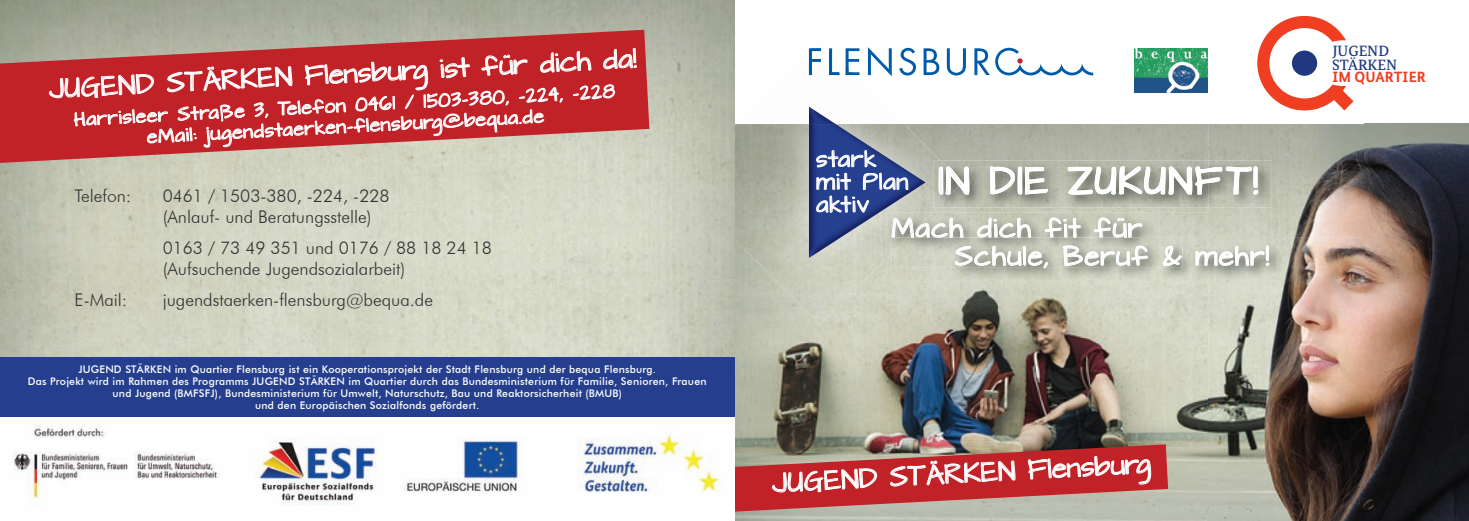
<style>
.page{position:relative;width:1469px;height:521px;background:#fff}
.page>*{position:absolute;margin:0;border:0;box-sizing:border-box;transform-origin:0 0}
.t1{font:31.5px "Architects Daughter";letter-spacing:.07em;color:#fff}
.t2{font:22.75px/28px "Architects Daughter";letter-spacing:.06em;color:#fff}
.t3{font:19.25px/22.8px "Architects Daughter";letter-spacing:.06em;color:#fff}
.t4{font:300 17.5px/21px "Futura BT";color:#333233}
.t5{font:15.75px/21px "Architects Daughter";color:#fff;text-align:center}
.t6{font:500 14.88px/14.2px "Bundes Serif";color:#1f387f}
.t7{font:700 14.88px "Bundes Sans";letter-spacing:.01em;color:#ef3e22}
.t8{font:500 10.5px/12.2px "Futura BT";letter-spacing:.02em;color:#fff;text-align:center}
</style>
<div class="page">
<svg style="left:904px;top:48px;width:12px;height:28px"></svg>
<svg style="left:923px;top:48px;width:16px;height:27px"></svg>
<svg style="left:946px;top:48px;width:20px;height:28px"></svg>
<svg style="left:974px;top:48px;width:15px;height:27px"></svg>
<svg style="left:995px;top:48px;width:98px;height:27px"></svg>
<img style="left:1134px;top:48px;width:73px;height:45px">
<img style="left:912px;top:238px;width:296px;height:283px">
<img style="left:734px;top:325px;width:178px;height:119px">
<img style="left:1208px;top:110px;width:260px;height:411px">
<svg style="left:1257px;top:16px;width:96px;height:94px"></svg>
<img style="left:1287px;top:107px;width:34px;height:3px">
<img style="left:940px;top:238px;width:202px;height:8px">
<img style="left:1208px;top:212px;width:74px;height:69px">
<svg style="left:954px;top:246px;width:227px;height:22px;background:#c5c7bc"></svg>
<svg style="left:1194px;top:244px;width:76px;height:34px;background:#c5c8bc"></svg>
<img style="left:1258px;top:161px;width:13px;height:47px">
<img style="left:808px;top:47px;width:96px;height:60px">
<img style="left:809px;top:48px;width:12px;height:27px">
<img style="left:829px;top:49px;width:10px;height:26px">
<svg style="left:845px;top:48px;width:14px;height:27px"></svg>
<img style="left:734px;top:124px;width:206px;height:201px">
<img style="left:886px;top:238px;width:46px;height:21px">
<img style="left:809px;top:107px;width:21px;height:17px">
<img style="left:809px;top:124px;width:116px;height:134px">
<svg style="left:815px;top:120px;width:443px;height:118px;background:#aaafaf"></svg>
<svg style="left:735px;top:444px;width:433px;height:77px;background:#ba6966"></svg>
<img style="left:13px;top:424px;width:707px;height:81px">
<div style="left:0;top:357px;width:734px;height:60px;background:#253f8e"></div>
<svg style="left:0;top:30px;width:649px;height:133px;background:#b56d67"></svg>
<svg style="left:49px;top:42px;width:588px;height:121px;background:#c85a5a"></svg>
<h2 class="t2" style="left:48px;top:77px;width:589px;rotate:-3deg">JUGEND STÄRKEN Flensburg ist für dich da!</h2>
<h3 class="t5" style="left:73px;top:111px;width:543px;rotate:-3deg">Harrisleer Straße 3, Telefon 0461 / 1503-380, -224, -228 eMail: jugendstaerken-flensburg@bequa.de</h3>
<h3 class="t4" style="left:74px;top:185px;width:58px">Telefon:</h3>
<h3 class="t4" style="left:163px;top:185px;width:228px">0461 / 1503-380, -224, -228 (Anlauf- und Beratungsstelle)</h3>
<h3 class="t4" style="left:163px;top:237px;width:331px">0163 / 73 49 351 und 0176 / 88 18 24 18 (Aufsuchende Jugendsozialarbeit)</h3>
<h3 class="t4" style="left:74px;top:289px;width:54px">E-Mail:</h3>
<h3 class="t4" style="left:163px;top:289px;width:272px">jugendstaerken-flensburg@bequa.de</h3>
<p class="t8" style="left:28px;top:363px;width:680px">JUGEND STÄRKEN im Quartier Flensburg ist ein Kooperationsprojekt der Stadt Flensburg und der bequa Flensburg.<br>Das Projekt wird im Rahmen des Programms JUGEND STÄRKEN im Quartier durch das Bundesministerium für Familie, Senioren, Frauen und Jugend (BMFSFJ), Bundesministerium für Umwelt, Naturschutz, Bau und Reaktorsicherheit (BMUB)<br>und den Europäischen Sozialfonds gefördert.</p>
<h3 class="t3" style="left:816px;top:149px;width:94px">stark mit Plan aktiv</h3>
<h1 class="t1" style="left:938px;top:159px;width:321px">IN DIE ZUKUNFT!</h1>
<h2 class="t2" style="left:954px;top:216px;width:316px;text-indent:-64px">Mach dich fit für<br>Schule, Beruf &amp; mehr!</h2>
<h3 class="t6" style="left:1332px;top:43px;width:66px">JUGEND<br>STÄRKEN</h3>
<h3 class="t7" style="left:1332px;top:68px;width:95px">IM QUARTIER</h3>
<h2 class="t2" style="left:771px;top:471px;width:380px;rotate:-3deg">JUGEND STÄRKEN Flensburg</h2>
</div>
